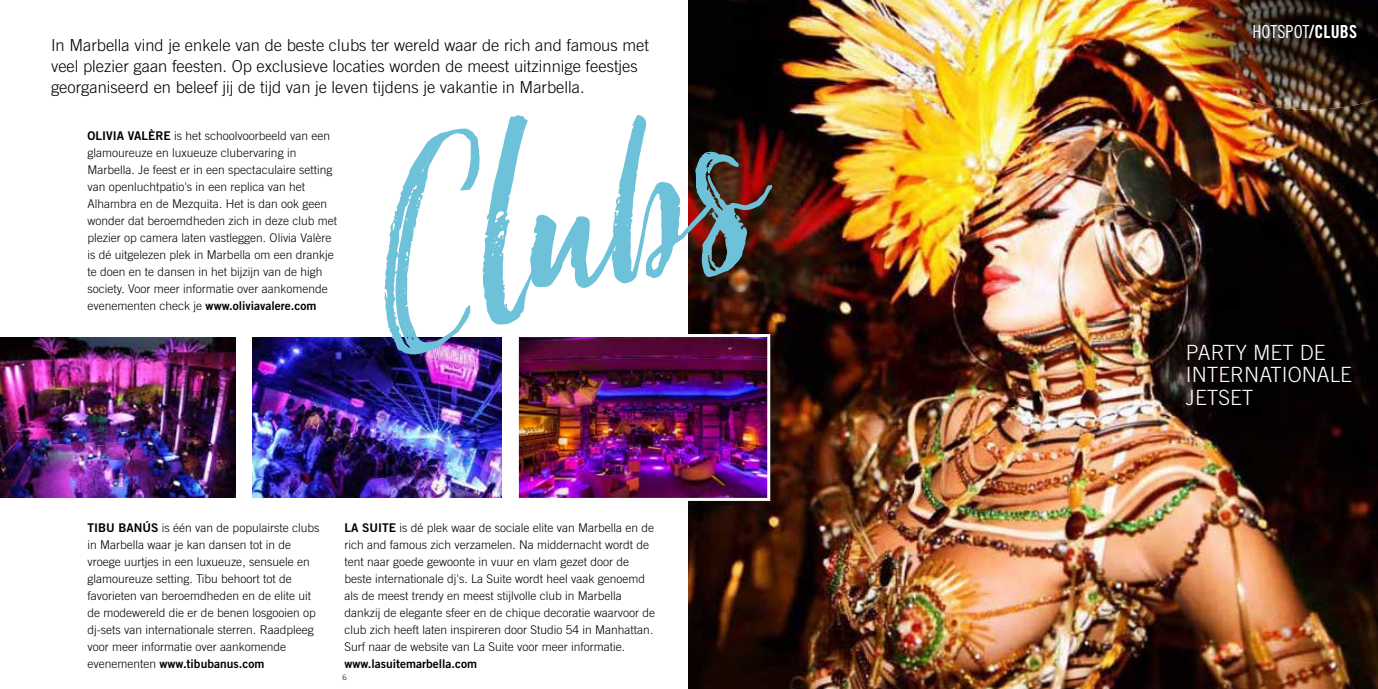
<style>
.page{position:relative;width:1378px;height:689px;background:#fff}
.page>*{position:absolute;margin:0;border:0;box-sizing:border-box;transform-origin:0 0}
.t1{font:italic 306.15px "Hello Sunshine";color:#6dc1d8}
.t2{font:300 21px/22.5px "Trade Gothic LT Std";color:#fff}
.t3{font:18px "Trade Gothic LT Std Cn 18";color:#fff}
.t4{font:300 16.5px/21px "Trade Gothic LT Std";color:#000}
.t5{font:300 12px/17px "Trade Gothic LT Std";color:#000}
.t6{font:12px "Trade Gothic LT Std Bd 2";color:#000}
.t7{font:300 7.5px "Trade Gothic LT Std";color:#000}
.s1{font-family:"Trade Gothic LT Std Bd 2";font-weight:400}
.s2{font-family:"Trade Gothic LT Std";font-weight:300}
.s3{font-family:"Trade Gothic LT Std Bd Cn 20"}
</style>
<div class="page">
<img style="left:0;top:337px;width:236px;height:161px">
<img style="left:253px;top:337px;width:248px;height:161px">
<img style="left:689px;top:0;width:689px;height:689px">
<img style="left:518px;top:334px;width:252px;height:167px">
<img style="left:1178px;top:0;width:200px;height:110px">
<p class="t4" style="left:51px;top:34px;width:599px">In Marbella vind je enkele van de beste clubs ter wereld waar de rich and famous met veel plezier gaan feesten. Op exclusieve locaties worden de meest uitzinnige feestjes georganiseerd en beleef jij de tijd van je leven tijdens je vakantie in Marbella.</p>
<h3 class="t4" style="left:211px;top:34px;width:10px">e</h3>
<h3 class="t4" style="left:274px;top:34px;width:10px">e</h3>
<p class="t5" style="left:88px;top:127px;width:251px"><span class="s1">OLIVIA VALÈRE</span> is het schoolvoorbeeld van een glamoureuze en luxueuze clubervaring in Marbella. Je feest er in een spectaculaire setting van openluchtpatio's in een replica van het Alhambra en de Mezquita. Het is dan ook geen wonder dat beroemdheden zich in deze club met plezier op camera laten vastleggen. Olivia Valère is dé uitgelezen plek in Marbella om een drankje te doen en te dansen in het bijzijn van de high society. Voor meer informatie over aankomende</p>
<p class="t6" style="left:88px;top:299px;width:230px"><span class="s2">evenementen check je</span> www.oliviavalere.com</p>
<h1 class="t1" style="left:338px;top:92px;width:372px;rotate:-13deg">Clubs</h1>
<p class="t5" style="left:88px;top:519px;width:233px"><span class="s1">TIBU BANÚS</span> is één van de populairste clubs in Marbella waar je kan dansen tot in de vroege uurtjes in een luxueuze, sensuele en glamoureuze setting. Tibu behoort tot de favorieten van beroemdheden en de elite uit de modewereld die er de benen losgooien op dj-sets van internationale sterren. Raadpleeg voor meer informatie over aankomende</p>
<p class="t6" style="left:88px;top:656px;width:178px"><span class="s2">evenementen</span> www.tibubanus.com</p>
<p class="t5" style="left:344px;top:519px;width:312px"><span class="s1">LA SUITE</span> is dé plek waar de sociale elite van Marbella en de rich and famous zich verzamelen. Na middernacht wordt de tent naar goede gewoonte in vuur en vlam gezet door de beste internationale dj's. La Suite wordt heel vaak genoemd als de meest trendy en meest stijlvolle club in Marbella dankzij de elegante sfeer en de chique decoratie waarvoor de club zich heeft laten inspireren door Studio 54 in Manhattan.<br>Surf naar de website van La Suite voor meer informatie.</p>
<p class="t6" style="left:344px;top:656px;width:134px">www.lasuitemarbella.com</p>
<p class="t7" style="left:342px;top:672px;width:6px">6</p>
<h3 class="t3" style="left:1252px;top:21px;width:106px">HOTSPOT<span class="s3">/CLUBS</span></h3>
<h2 class="t2" style="left:1186px;top:341px;width:168px">PARTY MET DE<br>INTERNATIONALE<br>JETSET</h2>
</div>
